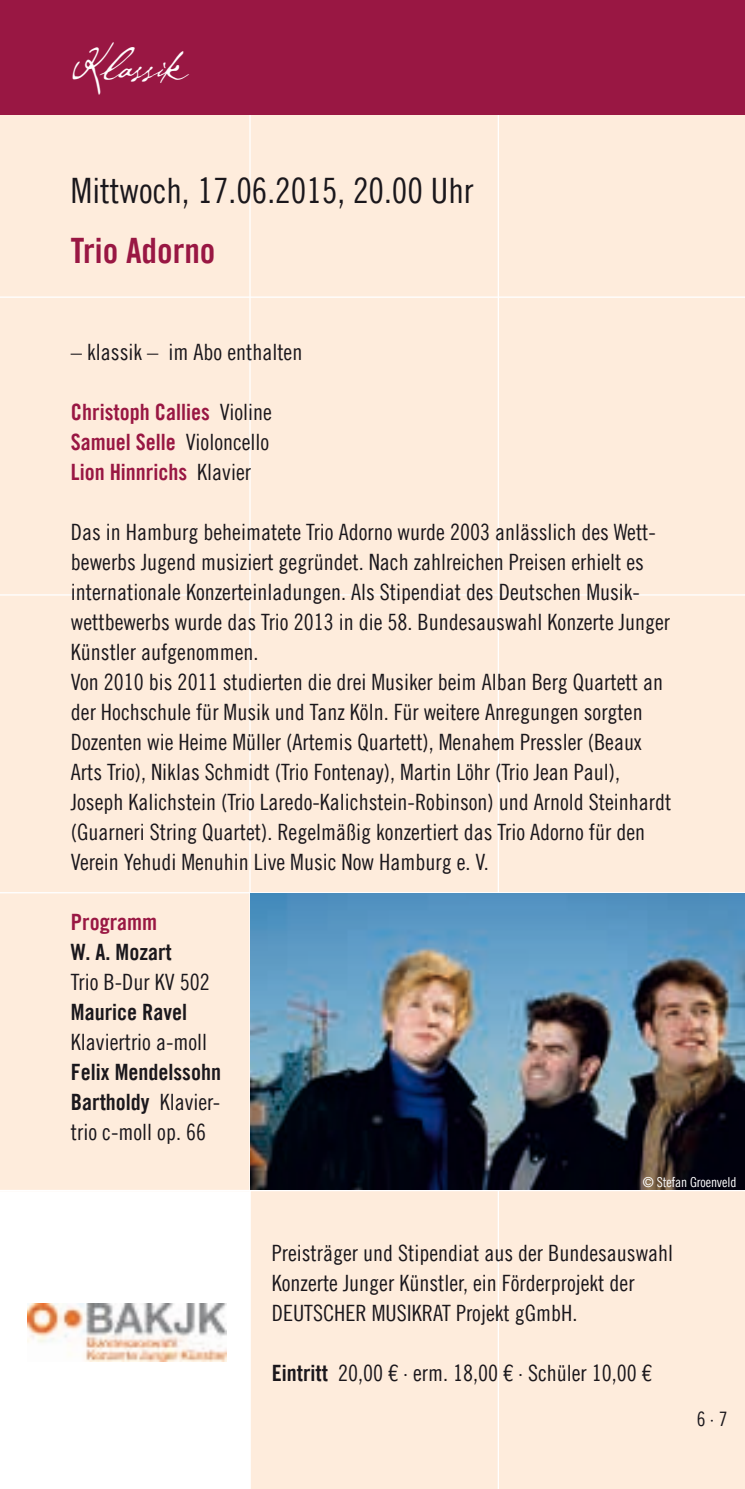
<style>
.page{position:relative;width:745px;height:1489px;background:#fff}
.page>*{position:absolute;margin:0;border:0;box-sizing:border-box;transform-origin:0 0}
.t1{font:45px "P22 Cezanne";color:#fff}
.t2{font:35px "Trade Gothic LT Com Cn 18";color:#1a171c}
.t3{font:35px "Trade Gothic LT Com Bd Cn 20";color:#991743}
.t4{font:22.5px/30px "Trade Gothic LT Com Cn 18";color:#1a171c}
.t5{font:22.5px/30px "Trade Gothic LT Com Bd Cn 20";color:#991743;text-align:justify}
.t6{font:22.5px/30px "Trade Gothic LT Com Bd Cn 20";color:#1a171c}
.t7{font:20px "Trade Gothic LT Com Cn 18";color:#1a171c}
.t8{font:13.75px "Trade Gothic LT Com Cn 18";letter-spacing:-.01em;color:#fff}
.s1{font-family:"Trade Gothic LT Com Cn 18";color:#1a171c}
.s2{font-family:"Trade Gothic LT Com Cn 18"}
.s3{font-family:"Trade Gothic LT Com Bd Cn 20"}
</style>
<div class="page">
<div style="left:0;top:0;width:744px;height:1488px;background:#feecdc"></div>
<hr style="left:497px;top:0;width:1px;height:1488px;background:#fff">
<hr style="left:249px;top:0;width:1px;height:1488px;background:#fff">
<hr style="left:0;top:296px;width:744px;height:2px;background:#fff">
<hr style="left:0;top:594px;width:744px;height:1px;background:#fff">
<hr style="left:0;top:892px;width:744px;height:1px;background:#fff">
<hr style="left:0;top:1189px;width:744px;height:2px;background:#fff">
<div style="left:0;top:0;width:744px;height:115px;background:#991743"></div>
<div style="left:0;top:1191px;width:249px;height:297px;background:#fff"></div>
<img style="left:28px;top:1303px;width:198px;height:58px">
<img style="left:250px;top:893px;width:494px;height:296px">
<h1 class="t1" style="left:71px;top:35px;width:119px">Klassik</h1>
<h2 class="t2" style="left:71px;top:170px;width:404px">Mittwoch, 17.06.2015, 20.00 Uhr</h2>
<h2 class="t3" style="left:71px;top:230px;width:146px">Trio Adorno</h2>
<p class="t4" style="left:71px;top:337px;width:233px">– klassik – im Abo enthalten</p>
<p class="t5" style="left:71px;top:397px;width:202px">Christoph Callies <span class="s1">Violine </span>Samuel Selle <span class="s1">Violoncello </span>Lion Hinnrichs <span class="s1">Klavier</span></p>
<p class="t4" style="left:71px;top:517px;width:601px">Das in Hamburg beheimatete Trio Adorno wurde 2003 anlässlich des Wett&shy;bewerbs Jugend musiziert gegründet. Nach zahlreichen Preisen erhielt es internationale Konzerteinladungen. Als Stipendiat des Deutschen Musik&shy;wettbewerbs wurde das Trio 2013 in die 58. Bundesauswahl Konzerte Junger Künstler aufgenommen.<br>Von 2010 bis 2011 studierten die drei Musiker beim Alban Berg Quartett an der Hochschule für Musik und Tanz Köln. Für weitere Anregungen sorgten Dozenten wie Heime Müller (Artemis Quartett), Menahem Pressler (Beaux Arts Trio), Niklas Schmidt (Trio Fontenay), Martin Löhr (Trio Jean Paul), Joseph Kalichstein (Trio Laredo-Kalichstein-Robinson) und Arnold Steinhardt (Guarneri String Quartet). Regelmäßig konzertiert das Trio Adorno für den Verein Yehudi Menuhin Live Music Now Hamburg e. V.</p>
<p class="t5" style="left:71px;top:907px;width:88px">Programm</p>
<p class="t6" style="left:71px;top:937px;width:102px">W. A. Mozart</p>
<p class="t4" style="left:71px;top:967px;width:140px">Trio B-Dur KV 502</p>
<p class="t6" style="left:71px;top:997px;width:118px">Maurice Ravel</p>
<p class="t4" style="left:71px;top:1027px;width:138px">Klaviertrio a-moll</p>
<p class="t6" style="left:71px;top:1057px;width:151px">Felix Mendelssohn<br>Bartholdy <span class="s2">Klavier-</span></p>
<p class="t4" style="left:71px;top:1117px;width:136px">trio c-moll op. 66</p>
<p class="t8" style="left:642px;top:1173px;width:95px">© Stefan Groenveld</p>
<p class="t4" style="left:271px;top:1237px;width:403px">Preisträger und Stipendiat aus der Bundesauswahl<br>Konzerte Junger Künstler, ein Förderprojekt der<br>DEUTSCHER MUSIKRAT Projekt gGmbH.</p>
<p class="t4" style="left:271px;top:1357px;width:381px"><span class="s3">Eintritt</span> 20,00 € · erm. 18,00 € · Schüler 10,00 €</p>
<p class="t7" style="left:696px;top:1407px;width:32px">6 · 7</p>
</div>
